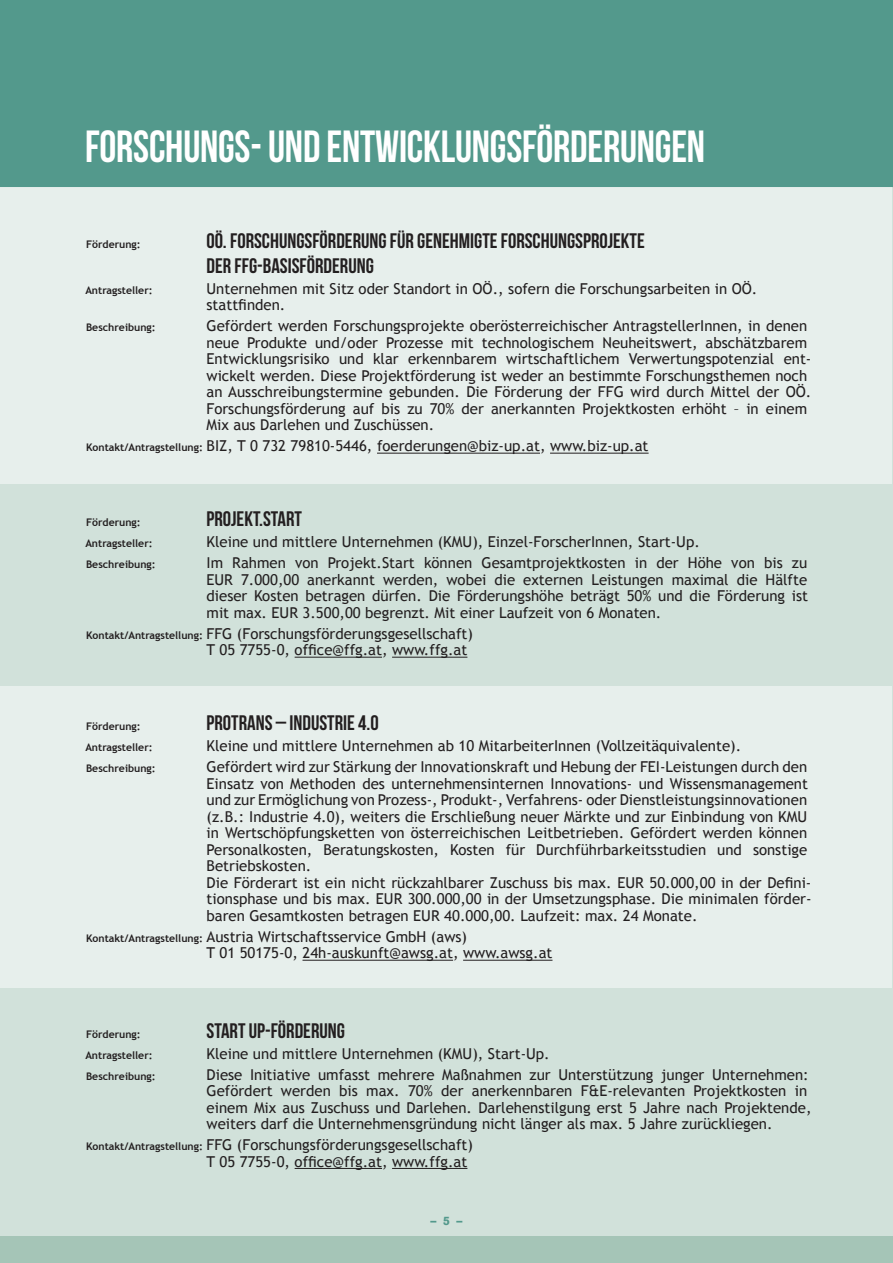
<style>
.page{position:relative;width:893px;height:1263px;background:#a5c5b7}
.page>*{position:absolute;margin:0;border:0;box-sizing:border-box;transform-origin:0 0}
.t1{font:45px "Bebas Neue";letter-spacing:-.005em;color:#fff;scale:.95 1}
.t2{font:21px "Bebas Neue";color:#231f20}
.t3{font:15px "Trebuchet MS";color:#231f20}
.t4{font:900 12px "Akzidenz Grotesk";color:#53998c}
.t5{font:700 10.5px "Trebuchet MS";color:#231f20}
.s1{font-weight:700;font-size:10.5px}
</style>
<div class="page">
<div style="left:0;top:0;width:893px;height:187px;background:#53998c"></div>
<div style="left:0;top:187px;width:893px;height:1049px;background:#d1e1da"></div>
<div style="left:0;top:187px;width:892px;height:297px;background:#e7efec"></div>
<hr style="left:892px;top:674px;width:1px;height:268px;background:#fff">
<div style="left:0;top:686px;width:892px;height:301px;background:#e7efec"></div>
<hr style="left:377px;top:453px;width:163px;height:1px;background:#231f20">
<hr style="left:550px;top:453px;width:99px;height:1px;background:#231f20">
<hr style="left:295px;top:657px;width:87px;height:1px;background:#231f20">
<hr style="left:392px;top:657px;width:75px;height:1px;background:#231f20">
<hr style="left:302px;top:960px;width:151px;height:1px;background:#231f20">
<hr style="left:463px;top:960px;width:89px;height:1px;background:#231f20">
<hr style="left:295px;top:1168px;width:87px;height:1px;background:#231f20">
<hr style="left:392px;top:1168px;width:75px;height:1px;background:#231f20">
<p class="t1" style="left:85px;top:122px;width:654px">FORSCHUNGS- UND ENTWICKLUNGSFÖRDERUNGEN</p>
<p class="t5" style="left:86px;top:237px;width:56px">Förderung:</p>
<p class="t2" style="left:207px;top:229px;width:440px">OÖ. FORSCHUNGSFÖRDERUNG FÜR GENEHMIGTE FORSCHUNGSPROJEKTE</p>
<p class="t2" style="left:207px;top:254px;width:169px">DER FFG-BASISFÖRDERUNG</p>
<p class="t5" style="left:85px;top:283px;width:69px">Antragsteller:</p>
<p class="t3" style="left:207px;top:280px;width:552px">Unternehmen mit Sitz oder Standort in OÖ., sofern die Forschungsarbeiten in OÖ.</p>
<p class="t3" style="left:207px;top:296px;width:80px">stattfinden.</p>
<p class="t5" style="left:86px;top:321px;width:71px">Beschreibung:</p>
<p class="t3" style="left:207px;top:317px;width:602px">Gefördert werden Forschungsprojekte oberösterreichischer AntragstellerInnen, in denen</p>
<p class="t3" style="left:207px;top:334px;width:602px">neue Produkte und/oder Prozesse mit technologischem Neuheitswert, abschätzbarem</p>
<p class="t3" style="left:207px;top:350px;width:606px">Entwicklungsrisiko und klar erkennbarem wirtschaftlichem Verwertungspotenzial ent-</p>
<p class="t3" style="left:207px;top:367px;width:602px">wickelt werden. Diese Projektförderung ist weder an bestimmte Forschungsthemen noch</p>
<p class="t3" style="left:207px;top:383px;width:606px">an Ausschreibungstermine gebunden. Die Förderung der FFG wird durch Mittel der OÖ.</p>
<p class="t3" style="left:207px;top:400px;width:602px">Forschungsförderung auf bis zu 70% der anerkannten Projektkosten erhöht – in einem</p>
<p class="t3" style="left:207px;top:416px;width:229px">Mix aus Darlehen und Zuschüssen.</p>
<p class="t3" style="left:86px;top:437px;width:564px"><span class="s1">Kontakt/Antragstellung:</span> BIZ, T 0 732 79810-5446, foerderungen@biz-up.at, www.biz-up.at</p>
<p class="t5" style="left:86px;top:516px;width:56px">Förderung:</p>
<p class="t2" style="left:207px;top:507px;width:97px">PROJEKT.START</p>
<p class="t5" style="left:85px;top:537px;width:69px">Antragsteller:</p>
<p class="t3" style="left:207px;top:533px;width:495px">Kleine und mittlere Unternehmen (KMU), Einzel-ForscherInnen, Start-Up.</p>
<p class="t5" style="left:86px;top:558px;width:71px">Beschreibung:</p>
<p class="t3" style="left:207px;top:554px;width:602px">Im Rahmen von Projekt.Start können Gesamtprojektkosten in der Höhe von bis zu</p>
<p class="t3" style="left:207px;top:571px;width:602px">EUR 7.000,00 anerkannt werden, wobei die externen Leistungen maximal die Hälfte</p>
<p class="t3" style="left:207px;top:587px;width:603px">dieser Kosten betragen dürfen. Die Förderungshöhe beträgt 50% und die Förderung ist</p>
<p class="t3" style="left:207px;top:604px;width:456px">mit max. EUR 3.500,00 begrenzt. Mit einer Laufzeit von 6 Monaten.</p>
<p class="t3" style="left:86px;top:625px;width:388px"><span class="s1">Kontakt/Antragstellung:</span> FFG (Forschungsförderungsgesellschaft)</p>
<p class="t3" style="left:207px;top:641px;width:262px">T 05 7755-0, office@ffg.at, www.ffg.at</p>
<p class="t5" style="left:86px;top:720px;width:56px">Förderung:</p>
<p class="t2" style="left:207px;top:711px;width:174px">PROTRANS – INDUSTRIE 4.0</p>
<p class="t5" style="left:85px;top:741px;width:69px">Antragsteller:</p>
<p class="t3" style="left:207px;top:737px;width:536px">Kleine und mittlere Unternehmen ab 10 MitarbeiterInnen (Vollzeitäquivalente).</p>
<p class="t5" style="left:86px;top:762px;width:71px">Beschreibung:</p>
<p class="t3" style="left:207px;top:758px;width:602px">Gefördert wird zur Stärkung der Innovationskraft und Hebung der FEI-Leistungen durch den</p>
<p class="t3" style="left:207px;top:775px;width:603px">Einsatz von Methoden des unternehmensinternen Innovations- und Wissensmanagement</p>
<p class="t3" style="left:207px;top:791px;width:602px">und zur Ermöglichung von Prozess-, Produkt-, Verfahrens- oder Dienstleistungsinnovationen</p>
<p class="t3" style="left:207px;top:808px;width:602px">(z.B.: Industrie 4.0), weiters die Erschließung neuer Märkte und zur Einbindung von KMU</p>
<p class="t3" style="left:207px;top:824px;width:602px">in Wertschöpfungsketten von österreichischen Leitbetrieben. Gefördert werden können</p>
<p class="t3" style="left:207px;top:841px;width:602px">Personalkosten, Beratungskosten, Kosten für Durchführbarkeitsstudien und sonstige</p>
<p class="t3" style="left:207px;top:857px;width:106px">Betriebskosten.</p>
<p class="t3" style="left:207px;top:874px;width:606px">Die Förderart ist ein nicht rückzahlbarer Zuschuss bis max. EUR 50.000,00 in der Defini-</p>
<p class="t3" style="left:207px;top:890px;width:606px">tionsphase und bis max. EUR 300.000,00 in der Umsetzungsphase. Die minimalen förder-</p>
<p class="t3" style="left:207px;top:907px;width:492px">baren Gesamtkosten betragen EUR 40.000,00. Laufzeit: max. 24 Monate.</p>
<p class="t3" style="left:86px;top:928px;width:382px"><span class="s1">Kontakt/Antragstellung:</span> Austria Wirtschaftsservice GmbH (aws)</p>
<p class="t3" style="left:207px;top:944px;width:347px">T 01 50175-0, 24h-auskunft@awsg.at, www.awsg.at</p>
<p class="t5" style="left:86px;top:1027px;width:56px">Förderung:</p>
<p class="t2" style="left:207px;top:1019px;width:140px">START UP-FÖRDERUNG</p>
<p class="t5" style="left:85px;top:1048px;width:69px">Antragsteller:</p>
<p class="t3" style="left:207px;top:1044px;width:345px">Kleine und mittlere Unternehmen (KMU), Start-Up.</p>
<p class="t5" style="left:86px;top:1069px;width:71px">Beschreibung:</p>
<p class="t3" style="left:207px;top:1065px;width:604px">Diese Initiative umfasst mehrere Maßnahmen zur Unterstützung junger Unternehmen:</p>
<p class="t3" style="left:207px;top:1082px;width:602px">Gefördert werden bis max. 70% der anerkennbaren F&amp;E-relevanten Projektkosten in</p>
<p class="t3" style="left:207px;top:1098px;width:606px">einem Mix aus Zuschuss und Darlehen. Darlehenstilgung erst 5 Jahre nach Projektende,</p>
<p class="t3" style="left:207px;top:1115px;width:567px">weiters darf die Unternehmensgründung nicht länger als max. 5 Jahre zurückliegen.</p>
<p class="t3" style="left:86px;top:1136px;width:388px"><span class="s1">Kontakt/Antragstellung:</span> FFG (Forschungsförderungsgesellschaft)</p>
<p class="t3" style="left:207px;top:1152px;width:262px">T 05 7755-0, office@ffg.at, www.ffg.at</p>
<p class="t4" style="left:430px;top:1214px;width:34px">– 5 –</p>
</div>
